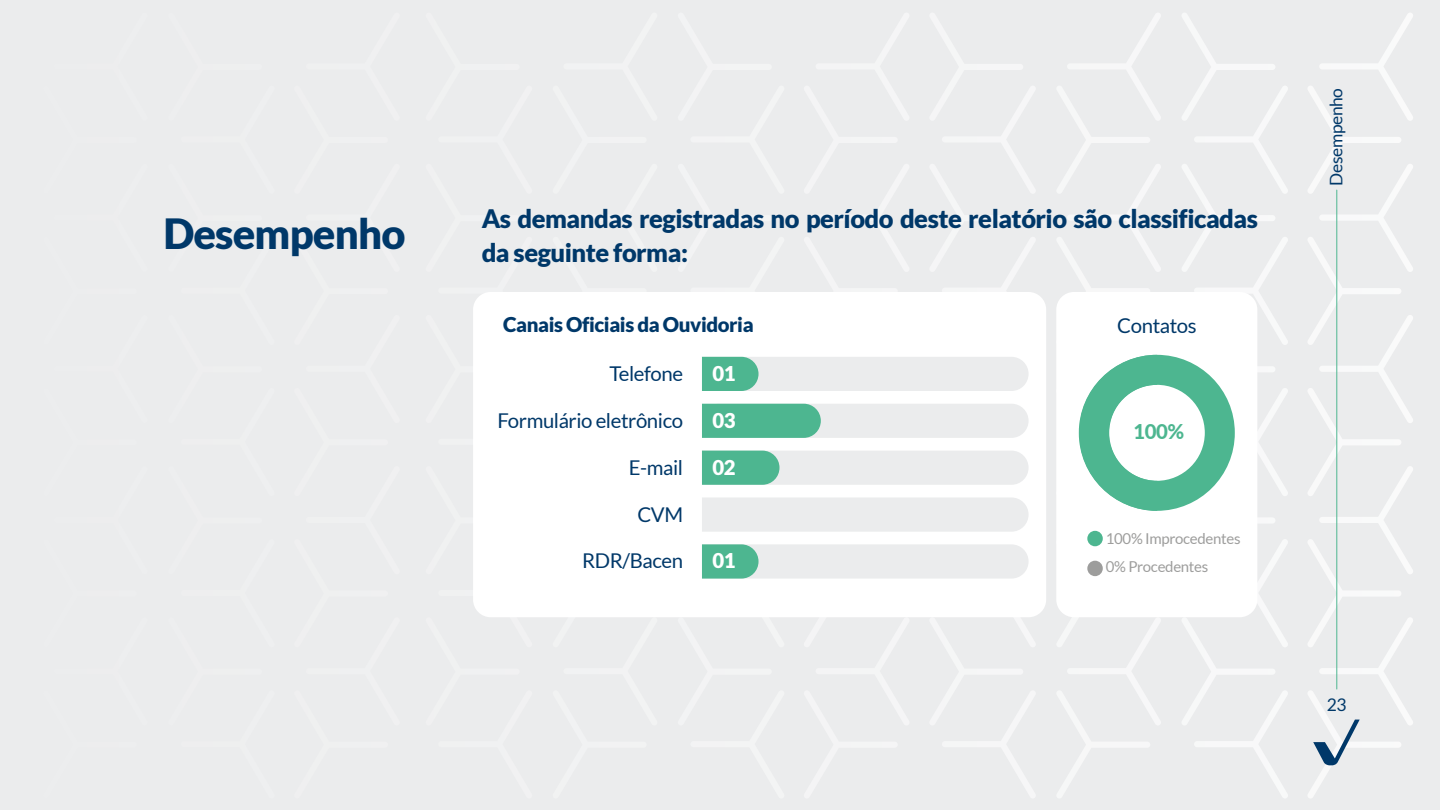
<style>
.page{position:relative;width:1440px;height:810px;background:#ebeced}
.page>*{position:absolute;margin:0;border:0;box-sizing:border-box;transform-origin:0 0}
.t1{font:900 41.7px "Lato";letter-spacing:-.02em;color:#003869}
.t2{font:900 25.5px/33.8px "Lato";letter-spacing:-.02em;color:#003869}
.t3{font:20.4px "Lato";letter-spacing:-.02em;color:#003869}
.t4{font:900 20.4px "Lato";letter-spacing:-.02em;color:#003869}
.t5{font:900 20.4px "Lato";letter-spacing:-.02em;color:#fff}
.t6{font:800 20.4px "Lato";color:#4db690}
.t7{font:17.4px "Lato";letter-spacing:-.02em;color:#003869}
.t8{font:15px/28.6px "Lato";letter-spacing:-.02em;color:#9d9d9c}
</style>
<div class="page">
<svg style="left:1182px;top:13px;width:106px;height:785px"></svg>
<div style="left:473px;top:292px;width:573px;height:325px;background:#fff;border-radius:18px"></div>
<div style="left:1056px;top:292px;width:201px;height:325px;background:#fff;border-radius:18px"></div>
<svg style="left:1308px;top:13px;width:105px;height:785px"></svg>
<div style="left:1079px;top:355px;width:156px;height:156px;border:30px solid #4db690;border-radius:50%"></div>
<svg style="left:1056px;top:13px;width:105px;height:785px"></svg>
<svg style="left:702px;top:64px;width:334px;height:734px"></svg>
<h1 class="t1" style="left:163px;top:209px;width:244px">Desempenho</h1>
<p class="t2" style="left:482px;top:202px;width:778px">As demandas registradas no período deste relatório são classificadas da seguinte forma:</p>
<p class="t4" style="left:503px;top:312px;width:252px">Canais Oficiais da Ouvidoria</p>
<p class="t3" style="left:609px;top:362px;width:75px">Telefone</p>
<p class="t3" style="left:498px;top:409px;width:187px">Formulário eletrônico</p>
<p class="t3" style="left:629px;top:456px;width:56px">E-mail</p>
<p class="t3" style="left:637px;top:503px;width:47px">CVM</p>
<p class="t3" style="left:582px;top:550px;width:102px">RDR/Bacen</p>
<p class="t5" style="left:712px;top:361px;width:25px">01</p>
<p class="t5" style="left:712px;top:408px;width:25px">03</p>
<p class="t5" style="left:712px;top:455px;width:25px">02</p>
<p class="t5" style="left:712px;top:549px;width:25px">01</p>
<p class="t3" style="left:1117px;top:315px;width:81px">Contatos</p>
<p class="t6" style="left:1133px;top:416px;width:53px">100%</p>
<p class="t8" style="left:1106px;top:524px;width:136px">100% Improcedentes<br>0% Procedentes</p>
<p class="t7" style="left:1326px;top:186px;width:99px;rotate:-90deg">Desempenho</p>
<p class="t7" style="left:1327px;top:695px;width:21px">23</p>
</div>
